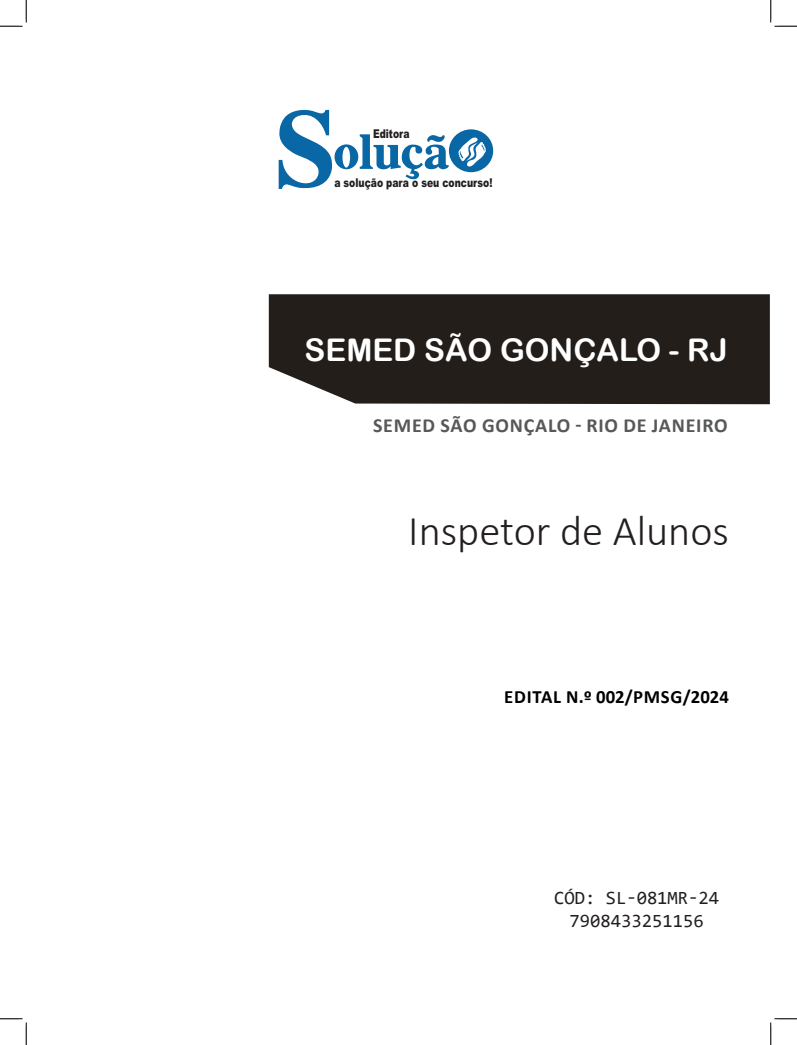
<style>
.page{position:relative;width:797px;height:1045px;background:#fff}
.page>*{position:absolute;margin:0;border:0;box-sizing:border-box;transform-origin:0 0}
.CARGO{font:300 42.5px "Calibri";color:#231f20}
.TÍTULO{font:31.25px "Arial Rounded MT Bold";color:#fff}
.SUBTÍTULO{font:700 20px "Calibri";letter-spacing:.04em;color:#57585a}
.SKU_CÓD{font:18.75px "Consolas";color:#231f20}
.EDITAL{font:700 18.75px "Calibri";letter-spacing:.04em;color:#000}
.t1{font:900 12.12px "Arial";color:#231f20;scale:.76 1}
</style>
<div class="page">
<div style="left:269px;top:294px;width:500px;height:110px;background:#241e1b"></div>
<svg style="left:279px;top:110px;width:214px;height:79px"></svg>
<svg style="left:0;top:0;width:27px;height:27px"></svg>
<svg style="left:0;top:1018px;width:27px;height:27px"></svg>
<svg style="left:770px;top:0;width:27px;height:27px"></svg>
<svg style="left:770px;top:1018px;width:27px;height:27px"></svg>
<p class="t1" style="left:373px;top:125px;width:50px">Editora</p>
<p class="t1" style="left:334px;top:174px;width:210px">a solução para o seu concurso!</p>
<p class="TÍTULO" style="left:304px;top:331px;width:424px">SEMED SÃO GONÇALO - RJ</p>
<p class="SUBTÍTULO" style="left:373px;top:411px;width:356px">SEMED SÃO GONÇALO - RIO DE JANEIRO</p>
<p class="CARGO" style="left:408px;top:504px;width:322px">Inspetor de Alunos</p>
<p class="EDITAL" style="left:504px;top:683px;width:226px">EDITAL N.º 002/PMSG/2024</p>
<p class="SKU_CÓD" style="left:554px;top:885px;width:166px">CÓD: SL-081MR-24</p>
<p class="SKU_CÓD" style="left:569px;top:907px;width:136px">7908433251156</p>
</div>
